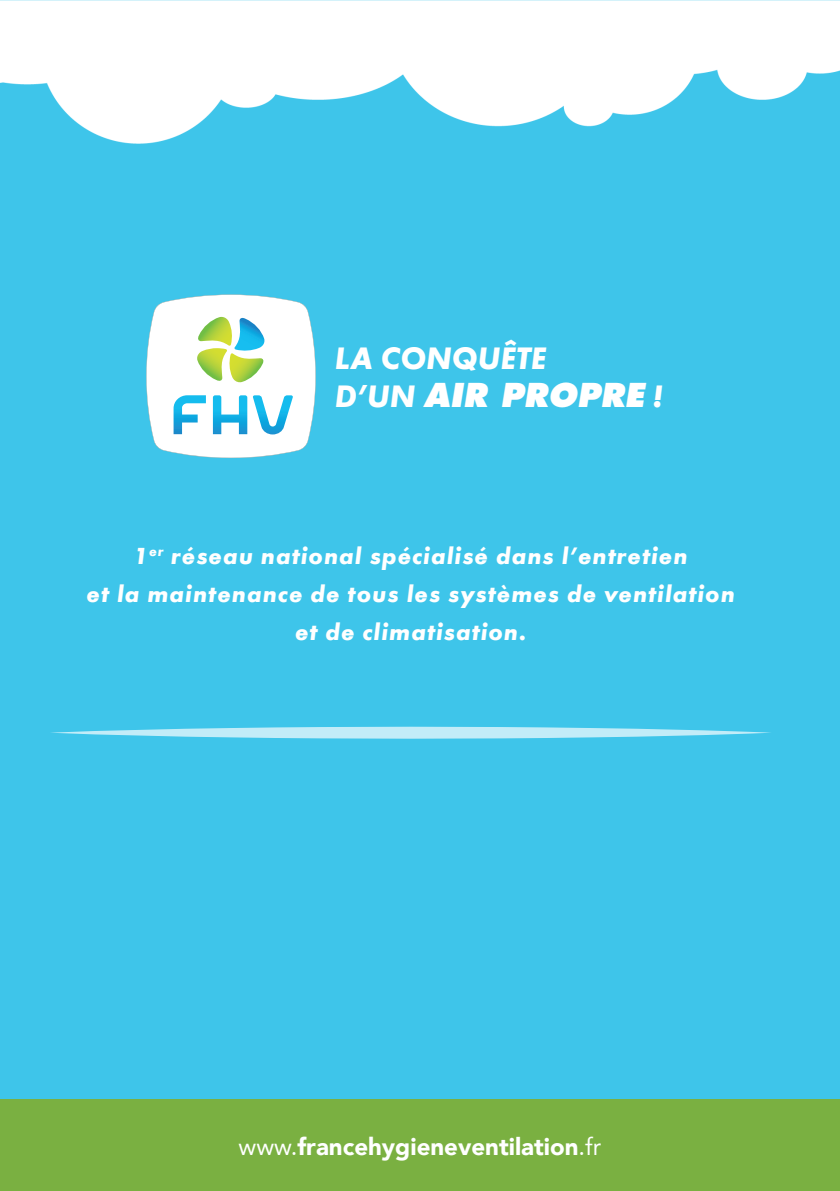
<style>
.page{position:relative;width:840px;height:1191px;background:#fff}
.page>*{position:absolute;margin:0;border:0;box-sizing:border-box;transform-origin:0 0}
.t1{font:italic 800 32px "Futura";color:#fff}
.t2{font:32px "Futura T Bold Obli";color:#fff}
.t3{font:24px "Futura T Bold Obli";letter-spacing:.04em;color:#fff}
.t4{font:900 24px "Avenir";color:#fff}
.s1{font-family:"Futura T Bold Obli";font-weight:400;font-style:normal}
.s2{font-weight:400}
</style>
<div class="page">
<div style="left:0;top:0;width:839px;height:1103px;background:#3ec5ea"></div>
<div style="left:0;top:1099px;width:839px;height:92px;background:#7ab041"></div>
<img style="left:0;top:0;width:839px;height:144px">
<svg style="left:51px;top:726px;width:720px;height:12px"></svg>
<svg style="left:146px;top:294px;width:169px;height:164px;background:#d1eeec"></svg>
<p class="t2" style="left:334px;top:339px;width:213px">LA CONQUÊTE</p>
<p class="t1" style="left:334px;top:376px;width:329px"><span class="s1">D’UN</span> AIR PROPRE <span class="s1">!</span></p>
<p class="t3" style="left:134px;top:541px;width:555px">1<sup>er</sup> réseau national spécialisé dans l’entretien</p>
<p class="t3" style="left:86px;top:579px;width:649px">et la maintenance de tous les systèmes de ventilation</p>
<p class="t3" style="left:295px;top:617px;width:233px">et de climatisation.</p>
<p class="t4" style="left:238px;top:1126px;width:364px"><span class="s2">www.</span>francehygieneventilation<span class="s2">.fr</span></p>
</div>
